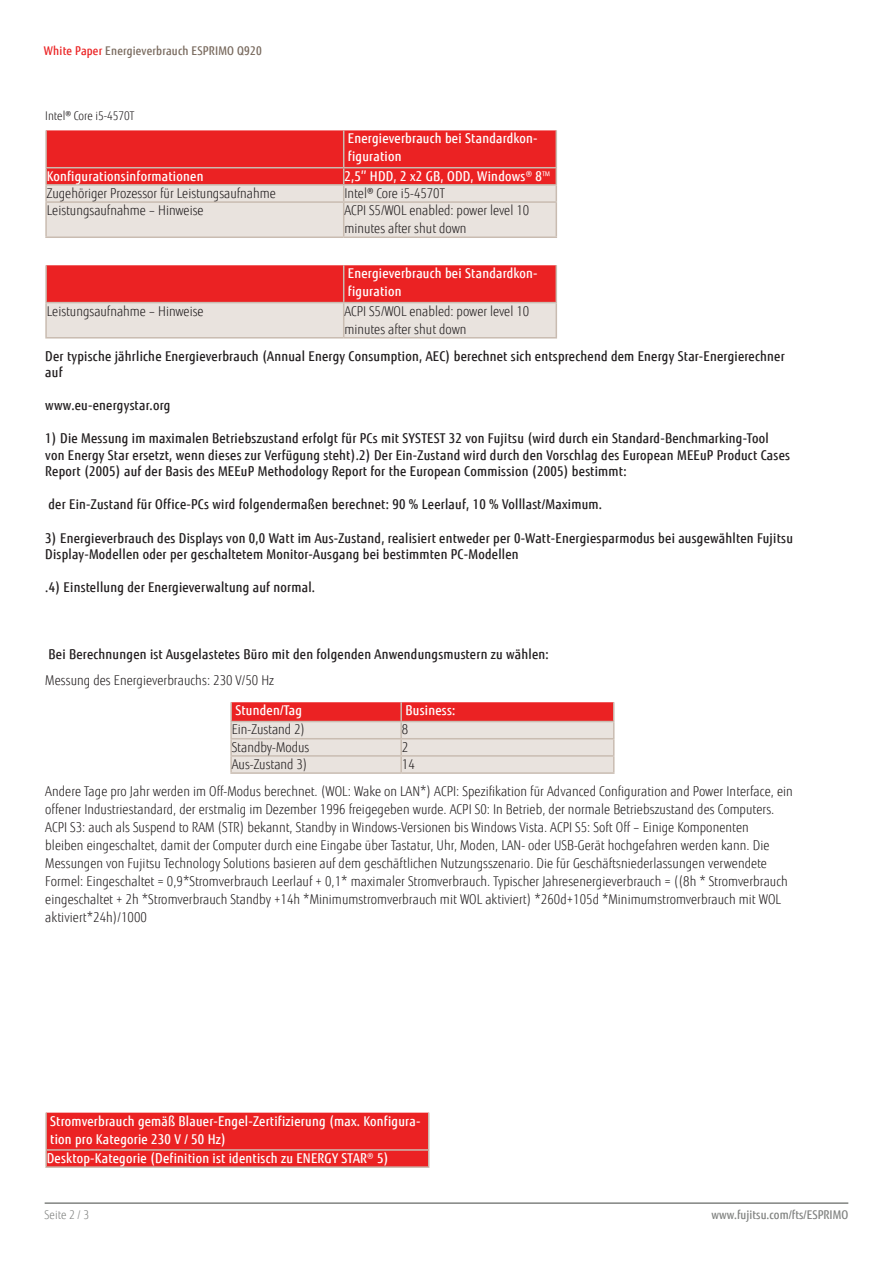
<style>
.page{position:relative;width:893px;height:1263px;background:#fff}
.page>*{position:absolute;margin:0;border:0;box-sizing:border-box;transform-origin:0 0}
.BoMBody1stpage{font:300 13.5px/18px "Fujitsu Sans";letter-spacing:.005em;color:#231f20;scale:.9 1}
.FeatureHeading{font:500 13.5px/16.4px "Fujitsu Sans";letter-spacing:.02em;color:#231f20;scale:.9 1}
.FeatureBenefitHeadin{font:500 13.5px/18px "Fujitsu Sans";letter-spacing:.02em;color:#fff;scale:.9 1}
.BoMBody{font:300 13.5px/18px "Fujitsu Sans";color:#231f20;scale:.9 1}
.RunningHeader{font:500 12px "Fujitsu Sans";letter-spacing:.02em;color:#78695d;scale:.9 1}
.RunningFooter_R{font:500 12px "Fujitsu Sans";letter-spacing:.005em;color:#818381;scale:.9 1}
.BoMBodyBold{font:300 12px "Fujitsu Sans";color:#231f20;scale:.9 1}
.RunningFooter_L{font:300 12px "Fujitsu Sans";letter-spacing:.005em;color:#818381;scale:.9 1}
.s1{color:#eb2223}
.s2{font-weight:300}
</style>
<div class="page">
<hr style="left:45px;top:1202px;width:803px;height:2px;background:#818381">
<svg style="left:45px;top:130px;width:512px;height:106px;background:#e8817f"></svg>
<hr style="left:45px;top:201px;width:299px;height:2px;background:#c9bcb1">
<hr style="left:45px;top:236px;width:299px;height:2px;background:#c9bcb1">
<hr style="left:45px;top:203px;width:2px;height:33px;background:#c9bcb1">
<hr style="left:344px;top:201px;width:213px;height:2px;background:#c9bcb1">
<hr style="left:344px;top:236px;width:213px;height:2px;background:#c9bcb1">
<hr style="left:343px;top:203px;width:1px;height:33px;background:#c9bcb1">
<hr style="left:556px;top:203px;width:1px;height:33px;background:#c9bcb1">
<svg style="left:47px;top:265px;width:509px;height:72px;background:#e97f7d"></svg>
<hr style="left:45px;top:265px;width:2px;height:37px;background:#c9bcb1">
<hr style="left:343px;top:265px;width:1px;height:37px;background:#c9bcb1">
<hr style="left:556px;top:265px;width:1px;height:37px;background:#c9bcb1">
<hr style="left:45px;top:302px;width:299px;height:1px;background:#c9bcb1">
<hr style="left:45px;top:337px;width:299px;height:1px;background:#c9bcb1">
<hr style="left:45px;top:303px;width:2px;height:34px;background:#c9bcb1">
<hr style="left:344px;top:302px;width:213px;height:1px;background:#c9bcb1">
<hr style="left:344px;top:337px;width:213px;height:1px;background:#c9bcb1">
<hr style="left:343px;top:303px;width:1px;height:34px;background:#c9bcb1">
<hr style="left:556px;top:303px;width:1px;height:34px;background:#c9bcb1">
<hr style="left:45px;top:1166px;width:384px;height:2px;background:#c9bcb1">
<div style="left:45px;top:1113px;width:384px;height:54px;background:#eb2223"></div>
<hr style="left:230px;top:772px;width:171px;height:2px;background:#c9bcb1">
<hr style="left:401px;top:772px;width:214px;height:2px;background:#c9bcb1">
<svg style="left:230px;top:702px;width:385px;height:71px;background:#e6aeaa"></svg>
<p class="RunningHeader" style="left:44px;top:43px;width:244px"><span class="s1">White Paper</span> Energieverbrauch ESPRIMO Q920</p>
<p class="BoMBodyBold" style="left:45px;top:109px;width:101px">Intel® Core i5-4570T</p>
<p class="FeatureBenefitHeadin" style="left:348px;top:130px;width:212px">Energieverbrauch bei Standardkon&shy;figuration</p>
<p class="FeatureBenefitHeadin" style="left:47px;top:167px;width:176px">Konfigurationsinformationen</p>
<p class="FeatureBenefitHeadin" style="left:344px;top:167px;width:230px">2,5’’ HDD, 2 x2 GB, ODD, Windows<span class="s2">®</span> 8<span class="s2">™</span></p>
<p class="BoMBody" style="left:47px;top:184px;width:256px">Zugehöriger Prozessor für Leistungsaufnahme</p>
<p class="BoMBody" style="left:344px;top:184px;width:113px">Intel® Core i5-4570T</p>
<p class="BoMBody" style="left:47px;top:201px;width:176px">Leistungsaufnahme – Hinweise</p>
<p class="BoMBody" style="left:344px;top:201px;width:207px">ACPI S5/WOL enabled: power level 10 minutes after shut down</p>
<p class="FeatureBenefitHeadin" style="left:348px;top:265px;width:212px">Energieverbrauch bei Standardkon&shy;figuration</p>
<p class="BoMBody" style="left:47px;top:302px;width:176px">Leistungsaufnahme – Hinweise</p>
<p class="BoMBody" style="left:344px;top:302px;width:207px">ACPI S5/WOL enabled: power level 10 minutes after shut down</p>
<p class="FeatureHeading" style="left:45px;top:348px;width:823px">Der typische jährliche Energieverbrauch (Annual Energy Consumption, AEC) berechnet sich entsprechend dem Energy Star-Energierechner auf</p>
<p class="FeatureHeading" style="left:45px;top:397px;width:141px">www.eu-energystar.org</p>
<p class="FeatureHeading" style="left:45px;top:431px;width:829px">1) Die Messung im maximalen Betriebszustand erfolgt für PCs mit SYSTEST 32 von Fujitsu (wird durch ein Standard-Benchmarking-Tool von Energy Star ersetzt, wenn dieses zur Verfügung steht).2) Der Ein-Zustand wird durch den Vorschlag des European MEEuP Product Cases<br>Report (2005) auf der Basis des MEEuP Methodology Report for the European Commission (2005) bestimmt:</p>
<p class="FeatureHeading" style="left:48px;top:496px;width:617px">der Ein-Zustand für Office-PCs wird folgendermaßen berechnet: 90 % Leerlauf, 10 % Volllast/Maximum.</p>
<p class="FeatureHeading" style="left:45px;top:530px;width:832px">3) Energieverbrauch des Displays von 0,0 Watt im Aus-Zustand, realisiert entweder per 0-Watt-Energiesparmodus bei ausgewählten Fujitsu<br>Display-Modellen oder per geschaltetem Monitor-Ausgang bei bestimmten PC-Modellen</p>
<p class="FeatureHeading" style="left:45px;top:579px;width:301px">.4) Einstellung der Energieverwaltung auf normal.</p>
<p class="FeatureHeading" style="left:48px;top:646px;width:557px">Bei Berechnungen ist Ausgelastetes Büro mit den folgenden Anwendungsmustern zu wählen:</p>
<p class="BoMBody1stpage" style="left:45px;top:672px;width:256px">Messung des Energieverbrauchs: 230 V/50 Hz</p>
<p class="FeatureBenefitHeadin" style="left:235px;top:701px;width:76px">Stunden/Tag</p>
<p class="FeatureBenefitHeadin" style="left:405px;top:701px;width:57px">Business:</p>
<p class="BoMBody" style="left:232px;top:721px;width:83px">Ein-Zustand 2)</p>
<p class="BoMBody" style="left:402px;top:721px;width:9px">8</p>
<p class="BoMBody" style="left:232px;top:738px;width:88px">Standby-Modus</p>
<p class="BoMBody" style="left:402px;top:738px;width:9px">2</p>
<p class="BoMBody" style="left:232px;top:755px;width:86px">Aus-Zustand 3)</p>
<p class="BoMBody" style="left:402px;top:755px;width:16px">14</p>
<p class="BoMBody1stpage" style="left:45px;top:783px;width:832px">Andere Tage pro Jahr werden im Off-Modus berechnet. (WOL: Wake on LAN*) ACPI: Spezifikation für Advanced Configuration and Power Interface, ein offener Industriestandard, der erstmalig im Dezember 1996 freigegeben wurde. ACPI S0: In Betrieb, der normale Betriebszustand des Computers.<br>ACPI S3: auch als Suspend to RAM (STR) bekannt, Standby in Windows-Versionen bis Windows Vista. ACPI S5: Soft Off – Einige Komponenten<br>bleiben eingeschaltet, damit der Computer durch eine Eingabe über Tastatur, Uhr, Moden, LAN- oder USB-Gerät hochgefahren werden kann. Die Messungen von Fujitsu Technology Solutions basieren auf dem geschäftlichen Nutzungsszenario. Die für Geschäftsniederlassungen verwendete Formel: Eingeschaltet = 0,9*Stromverbrauch Leerlauf + 0,1* maximaler Stromverbrauch. Typischer Jahresenergieverbrauch = ((8h * Stromverbrauch eingeschaltet + 2h *Stromverbrauch Standby +14h *Minimumstromverbrauch mit WOL aktiviert) *260d+105d *Minimumstromverbrauch mit WOL aktiviert*24h)/1000</p>
<p class="FeatureBenefitHeadin" style="left:50px;top:1112px;width:413px">Stromverbrauch gemäß Blauer-Engel-Zertifizierung (max. Konfigura&shy;tion pro Kategorie 230 V / 50 Hz)</p>
<p class="FeatureBenefitHeadin" style="left:47px;top:1149px;width:381px">Desktop-Kategorie (Definition ist identisch zu ENERGY STAR<span class="s2">®</span> 5)</p>
<p class="RunningFooter_L" style="left:45px;top:1208px;width:51px">Seite 2 / 3</p>
<p class="RunningFooter_R" style="left:711px;top:1208px;width:153px">www.fujitsu.com/fts/ESPRIMO</p>
</div>
